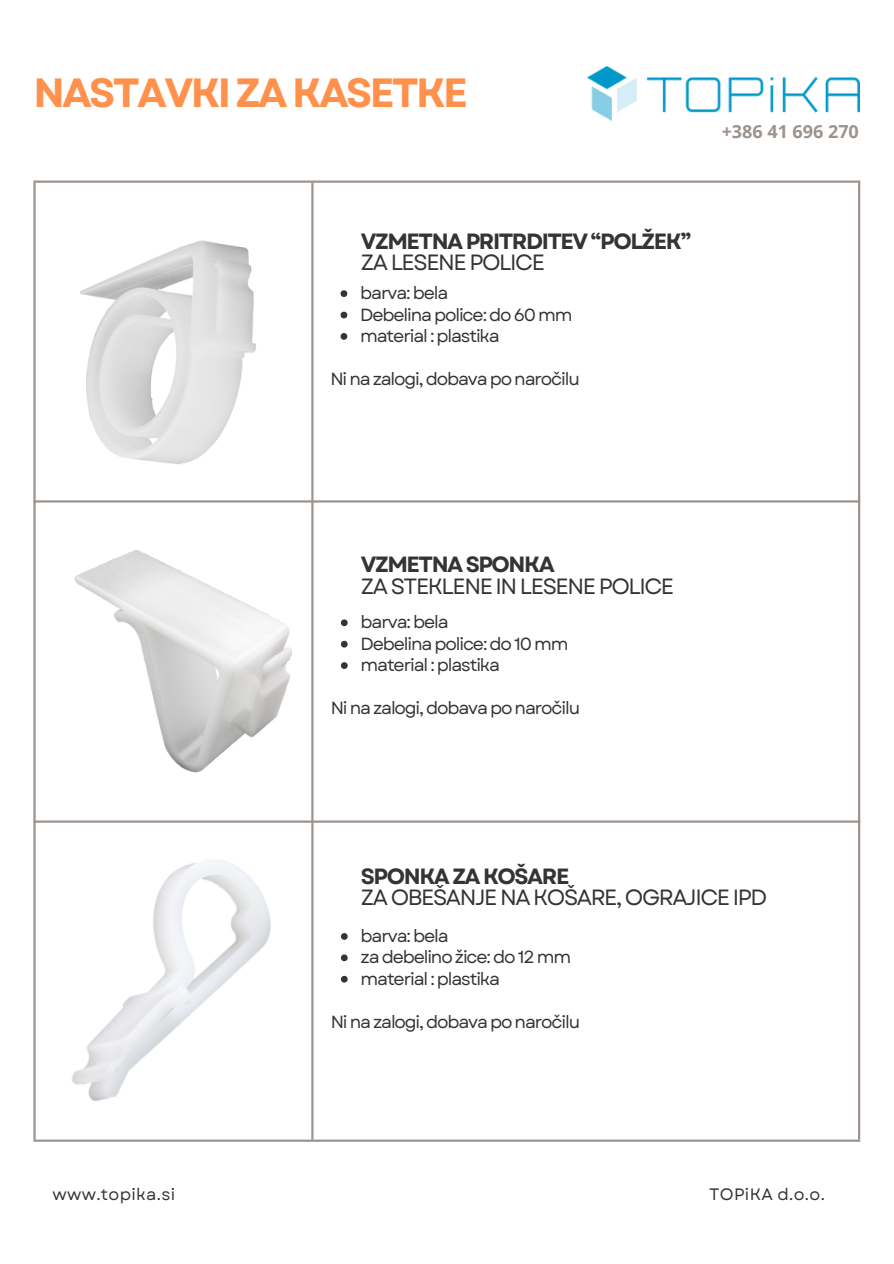
<style>
.page{position:relative;width:894px;height:1264px;background:#fff}
.page>*{position:absolute;margin:0;border:0;box-sizing:border-box;transform-origin:0 0}
.t1{font:700 40.8px "Garet";letter-spacing:-.065em;color:#ff914d}
.t2{font:22.05px/21.3px "Garet";letter-spacing:-.065em;color:#343434}
.t3{font:700 22.05px/21.3px "Garet";letter-spacing:-.065em;color:#343434}
.t4{font:700 18px "Open Sans";color:#9d938e}
.t5{font:17.55px "Garet";letter-spacing:-.065em;color:#343434}
.t6{font:16.5px "Garet";letter-spacing:.02em;color:#343434}
.s1{font-weight:400}
.s2{font-weight:700}
</style>
<div class="page">
<hr style="left:33px;top:180px;width:827px;height:3px;background:#9d938e">
<hr style="left:33px;top:1139px;width:827px;height:2px;background:#9d938e">
<hr style="left:33px;top:820px;width:827px;height:2px;background:#9d938e">
<hr style="left:33px;top:500px;width:827px;height:2px;background:#9d938e">
<hr style="left:311px;top:183px;width:2px;height:956px;background:#9d938e">
<hr style="left:857px;top:182px;width:3px;height:957px;background:#9d938e">
<hr style="left:33px;top:183px;width:3px;height:956px;background:#9d938e">
<img style="left:587px;top:66px;width:272px;height:54px">
<img style="left:35px;top:193px;width:277px;height:308px">
<img style="left:62px;top:490px;width:242px;height:283px">
<img style="left:33px;top:810px;width:309px;height:330px">
<svg style="left:340px;top:290px;width:7px;height:7px"></svg>
<svg style="left:340px;top:311px;width:7px;height:7px"></svg>
<svg style="left:340px;top:333px;width:7px;height:7px"></svg>
<svg style="left:341px;top:619px;width:6px;height:7px"></svg>
<svg style="left:341px;top:641px;width:6px;height:6px"></svg>
<svg style="left:341px;top:662px;width:6px;height:7px"></svg>
<svg style="left:341px;top:933px;width:6px;height:6px"></svg>
<svg style="left:341px;top:954px;width:6px;height:7px"></svg>
<svg style="left:341px;top:975px;width:6px;height:7px"></svg>
<h2 class="t1" style="left:33px;top:63px;width:436px">NASTAVKI ZA KASETKE</h2>
<p class="t4" style="left:721px;top:119px;width:139px">+386 41 696 270</p>
<p class="t3" style="left:361px;top:230px;width:332px">VZMETNA PRITRDITEV “POLŽEK”<br><span class="s1">ZA LESENE POLICE</span></p>
<p class="t5" style="left:360px;top:280px;width:89px">barva: bela</p>
<p class="t5" style="left:360px;top:302px;width:214px">Debelina police: do 60 mm</p>
<h2 class="t5" style="left:360px;top:323px;width:141px">material : plastika</h2>
<p class="t5" style="left:330px;top:366px;width:251px">Ni na zalogi, dobava po naročilu</p>
<p class="t2" style="left:361px;top:554px;width:315px"><span class="s2">VZMETNA SPONKA<br></span>ZA STEKLENE IN LESENE POLICE</p>
<p class="t5" style="left:360px;top:609px;width:89px">barva: bela</p>
<p class="t5" style="left:360px;top:631px;width:209px">Debelina police: do 10 mm</p>
<h2 class="t5" style="left:360px;top:652px;width:141px">material : plastika</h2>
<p class="t5" style="left:331px;top:695px;width:251px">Ni na zalogi, dobava po naročilu</p>
<p class="t2" style="left:361px;top:865px;width:408px"><span class="s2">SPONKA ZA KOŠARE<br></span>ZA OBEŠANJE NA KOŠARE, OGRAJICE IPD</p>
<p class="t5" style="left:360px;top:923px;width:89px">barva: bela</p>
<p class="t5" style="left:360px;top:944px;width:212px">za debelino žice: do 12 mm</p>
<p class="t5" style="left:360px;top:966px;width:141px">material : plastika</p>
<p class="t5" style="left:331px;top:1008px;width:251px">Ni na zalogi, dobava po naročilu</p>
<p class="t6" style="left:52px;top:1182px;width:124px">www.topika.si</p>
<p class="t6" style="left:709px;top:1182px;width:117px">TOPiKA d.o.o.</p>
</div>
